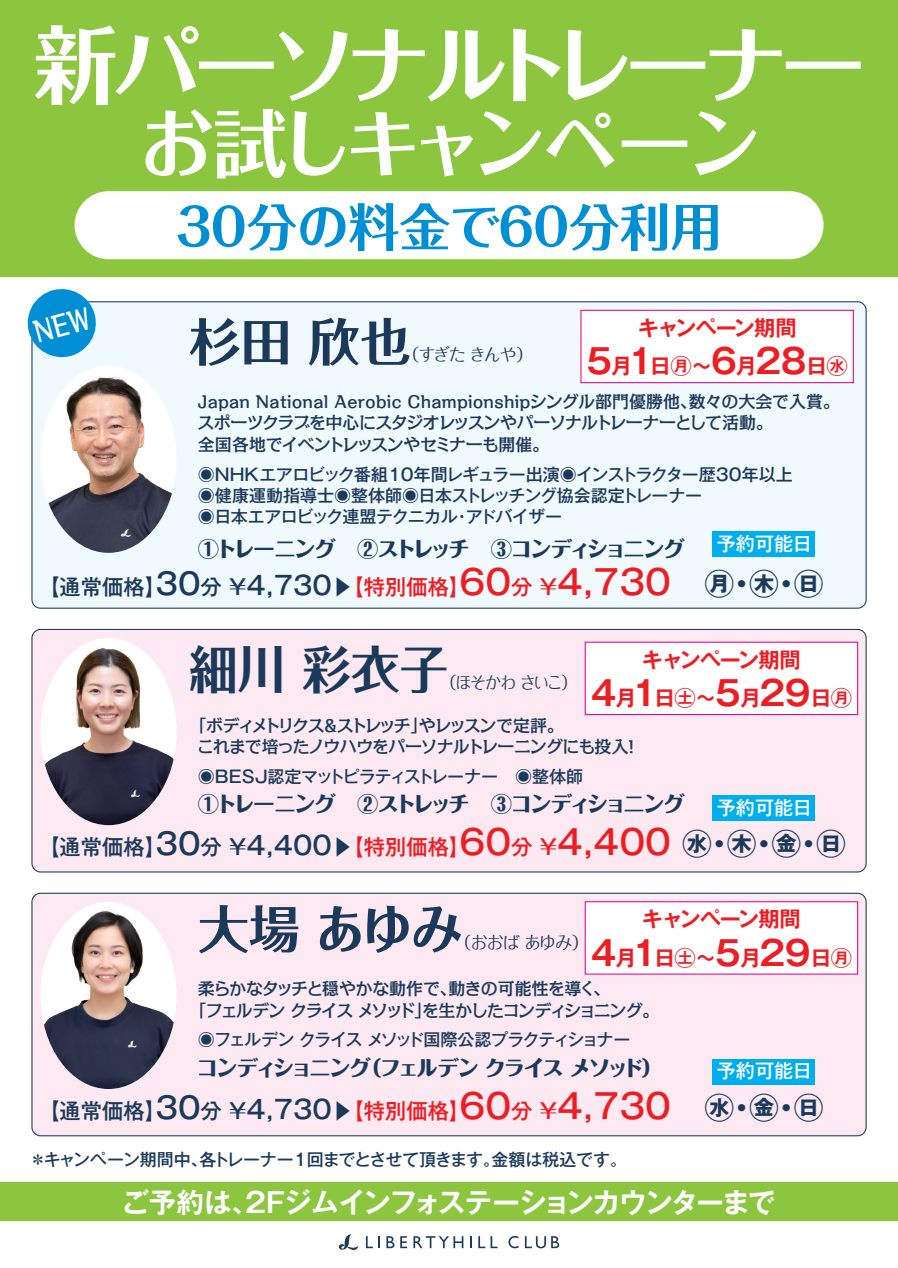
<style>
.page{position:relative;width:898px;height:1268px;background:#fff}
.page>*{position:absolute;margin:0;border:0;box-sizing:border-box;transform-origin:0 0}
.t1{font:700 85.05px "Folk Pro";letter-spacing:-.09em;color:#fff}
.t2{font:700 74.4px "Folk Pro";letter-spacing:-.08em;color:#fff}
.t3{font:700 51px "Folk Pro";color:#008fd5}
.t4{font:700 51px "Folk Pro";color:#1b395a}
.t5{font:700 51px "Folk Pro";color:#1b395a;scale:.95 1}
.t6{font:700 27.6px "Gothic MB101 Pr 6 De";letter-spacing:-.05em;color:#fff}
.t7{font:500 21.3px "Gothic MB101 Pr 6";color:#1b395a}
.t8{font:800 21.3px "Folk Pro";letter-spacing:-.1em;color:#1b395a}
.t9{font:700 21.3px/38.2px "Gothic MB101 Pr 6 N De";letter-spacing:-.05em;color:#ee1d23;text-align:center}
.t10{font:500 19.2px "Gothic MB101 Pr 6";color:#fff}
.t11{font:500 16.95px/21.3px "Gothic MB101 Pr 6";letter-spacing:-.03em;color:#1b395a}
.t12{font:500 16.95px/21.3px "Kakumin Pro";letter-spacing:-.02em;color:#1b395a}
.t13{font:500 16.95px/21.3px "Kakumin Pro";letter-spacing:-.07em;color:#1b395a}
.t14{font:500 16.95px/21.3px "Kakumin Pro";letter-spacing:-.065em;color:#1b395a}
.t15{font:500 16.95px "Gothic MB101 Pr 6";letter-spacing:-.09em;color:#1b395a}
.t16{font:16.95px "Folk Pro";letter-spacing:-.075em;color:#1b395a}
.t17{font:16.95px "Folk Pro";letter-spacing:-.075em;color:#1b395a;scale:.95 1}
.s1{font-size:34.05px}
.s2{font-size:29.7px}
.s3{font-size:25.5px}
.s4{color:#ee1d23}
.s5{font-size:34.05px;color:#ee1d23}
.s6{font-weight:700;font-size:29.7px}
</style>
<div class="page">
<div style="left:0;top:0;width:897px;height:276px;background:#8bc63e"></div>
<div style="left:32px;top:629px;width:833px;height:242px;background:#fce9f1;border-radius:9px"></div>
<div style="left:31px;top:628px;width:835px;height:244px;border:1px solid #1b395a;border-radius:9px"></div>
<div style="left:0;top:1182px;width:897px;height:38px;background:#8bc63e"></div>
<svg style="left:339px;top:1234px;width:19px;height:15px"></svg>
<svg style="left:366px;top:1236px;width:13px;height:11px"></svg>
<svg style="left:386px;top:1236px;width:8px;height:11px"></svg>
<svg style="left:400px;top:1236px;width:7px;height:11px"></svg>
<svg style="left:413px;top:1236px;width:50px;height:11px"></svg>
<svg style="left:478px;top:1236px;width:19px;height:11px"></svg>
<svg style="left:508px;top:1236px;width:37px;height:11px"></svg>
<svg style="left:551px;top:1236px;width:8px;height:11px"></svg>
<div style="left:712px;top:795px;width:102px;height:25px;background:#00aeef"></div>
<div style="left:74px;top:191px;width:749px;height:68px;background:#fff;border-radius:34px"></div>
<img style="left:40px;top:638px;width:137px;height:187px">
<div style="left:32px;top:893px;width:833px;height:242px;background:#fce9f1;border-radius:9px"></div>
<div style="left:31px;top:892px;width:835px;height:244px;border:1px solid #1b395a;border-radius:9px"></div>
<div style="left:712px;top:1058px;width:102px;height:26px;background:#00aeef"></div>
<img style="left:40px;top:902px;width:137px;height:186px">
<div style="left:32px;top:302px;width:833px;height:306px;background:#f0f9fd;border-radius:9px"></div>
<div style="left:712px;top:531px;width:102px;height:26px;background:#00aeef"></div>
<div style="left:580px;top:310px;width:273px;height:73px;background:#fff;border:1px solid #ed028c"></div>
<div style="left:584px;top:641px;width:273px;height:74px;background:#fff;border:1px solid #ed028c"></div>
<div style="left:584px;top:901px;width:273px;height:73px;background:#fff;border:1px solid #ed028c"></div>
<img style="left:41px;top:366px;width:135px;height:186px">
<svg style="left:27px;top:289px;width:72px;height:72px"></svg>
<h1 class="t1" style="left:33px;top:-7px;width:833px">新パーソナルトレーナー</h1>
<h2 class="t2" style="left:138px;top:80px;width:624px">お試しキャンペーン</h2>
<h3 class="t3" style="left:176px;top:183px;width:547px">30分の料金で60分利用</h3>
<h3 class="t4" style="left:189px;top:298px;width:223px">杉田 欣也</h3>
<p class="t9" style="left:586px;top:307px;width:263px">キャンペーン期間<br><span class="s1">5</span>月<span class="s1">1</span>日㊊～<span class="s1">6</span>月<span class="s1">28</span>日㊌</p>
<p class="t16" style="left:402px;top:340px;width:133px">（すぎた きんや）</p>
<p class="t12" style="left:197px;top:389px;width:644px">Japan National Aerobic Championshipシングル部門優勝他、数々の大会で入賞。スポーツクラブを中心にスタジオレッスンやパーソナルトレーナーとして活動。<br>全国各地でイベントレッスンやセミナーも開催。</p>
<p class="t11" style="left:198px;top:462px;width:596px">◉NHKエアロビック番組10年間レギュラー出演◉インストラクター歴30年以上◉健康運動指導士◉整体師◉日本ストレッチング協会認定トレーナー<br>◉日本エアロビック連盟テクニカル・アドバイザー</p>
<p class="t10" style="left:716px;top:527px;width:96px">予約可能日</p>
<p class="t7" style="left:38px;top:569px;width:786px">【通常価格】<span class="s2">30</span>分 ￥<span class="s3">4,730</span>▶<span class="s4">【特別価格】</span><span class="s5">60</span><span class="s4">分 ￥</span><span class="s5">4,730</span> <span class="s6">㊊・㊍・㊐</span></p>
<p class="t8" style="left:198px;top:530px;width:488px">①トレーニング　②ストレッチ　③コンディショニング</p>
<h3 class="t5" style="left:189px;top:626px;width:274px">細川 彩衣子</h3>
<p class="t9" style="left:590px;top:639px;width:263px">キャンペーン期間<br><span class="s1">4</span>月<span class="s1">1</span>日㊏～<span class="s1">5</span>月<span class="s1">29</span>日㊊</p>
<p class="t17" style="left:440px;top:668px;width:146px">（ほそかわ さいこ）</p>
<p class="t14" style="left:197px;top:712px;width:444px;text-indent:-8px">「ボディメトリクス＆ストレッチ」やレッスンで定評。<br>これまで培ったノウハウをパーソナルトレーニングにも投入！</p>
<p class="t8" style="left:198px;top:786px;width:488px">①トレーニング　②ストレッチ　③コンディショニング</p>
<p class="t11" style="left:198px;top:764px;width:386px">◉BESJ認定マットピラティストレーナー　◉整体師</p>
<p class="t10" style="left:716px;top:791px;width:96px">予約可能日</p>
<p class="t7" style="left:38px;top:829px;width:808px">【通常価格】<span class="s2">30</span>分 ￥<span class="s3">4,400</span>▶<span class="s4">【特別価格】</span><span class="s5">60</span><span class="s4">分 ￥</span><span class="s5">4,400</span> <span class="s6">㊌・㊍・㊎・㊐</span></p>
<h3 class="t4" style="left:198px;top:885px;width:266px">大場 あゆみ</h3>
<p class="t9" style="left:590px;top:899px;width:263px">キャンペーン期間<br><span class="s1">4</span>月<span class="s1">1</span>日㊏～<span class="s1">5</span>月<span class="s1">29</span>日㊊</p>
<p class="t16" style="left:454px;top:927px;width:136px">（おおば あゆみ）</p>
<p class="t13" style="left:189px;top:976px;width:471px;text-indent:9px">柔らかなタッチと穏やかな動作で、動きの可能性を導く、<br>「フェルデン クライス メソッド」を生かしたコンディショニング。</p>
<p class="t8" style="left:197px;top:1049px;width:468px">コンディショニング（フェルデン クライス メソッド）</p>
<p class="t15" style="left:198px;top:1025px;width:434px">◉フェルデン クライス メソッド国際公認プラクティショナー</p>
<p class="t10" style="left:716px;top:1054px;width:96px">予約可能日</p>
<p class="t7" style="left:38px;top:1092px;width:786px">【通常価格】<span class="s2">30</span>分 ￥<span class="s3">4,730</span>▶<span class="s4">【特別価格】</span><span class="s5">60</span><span class="s4">分 ￥</span><span class="s5">4,730</span> <span class="s6">㊌・㊎・㊐</span></p>
<p class="t11" style="left:30px;top:1147px;width:598px">＊キャンペーン期間中、各トレーナー1回までとさせて頂きます。金額は税込です。</p>
<h3 class="t6" style="left:121px;top:1179px;width:655px">ご予約は、2Fジムインフォステーションカウンターまで</h3>
</div>
